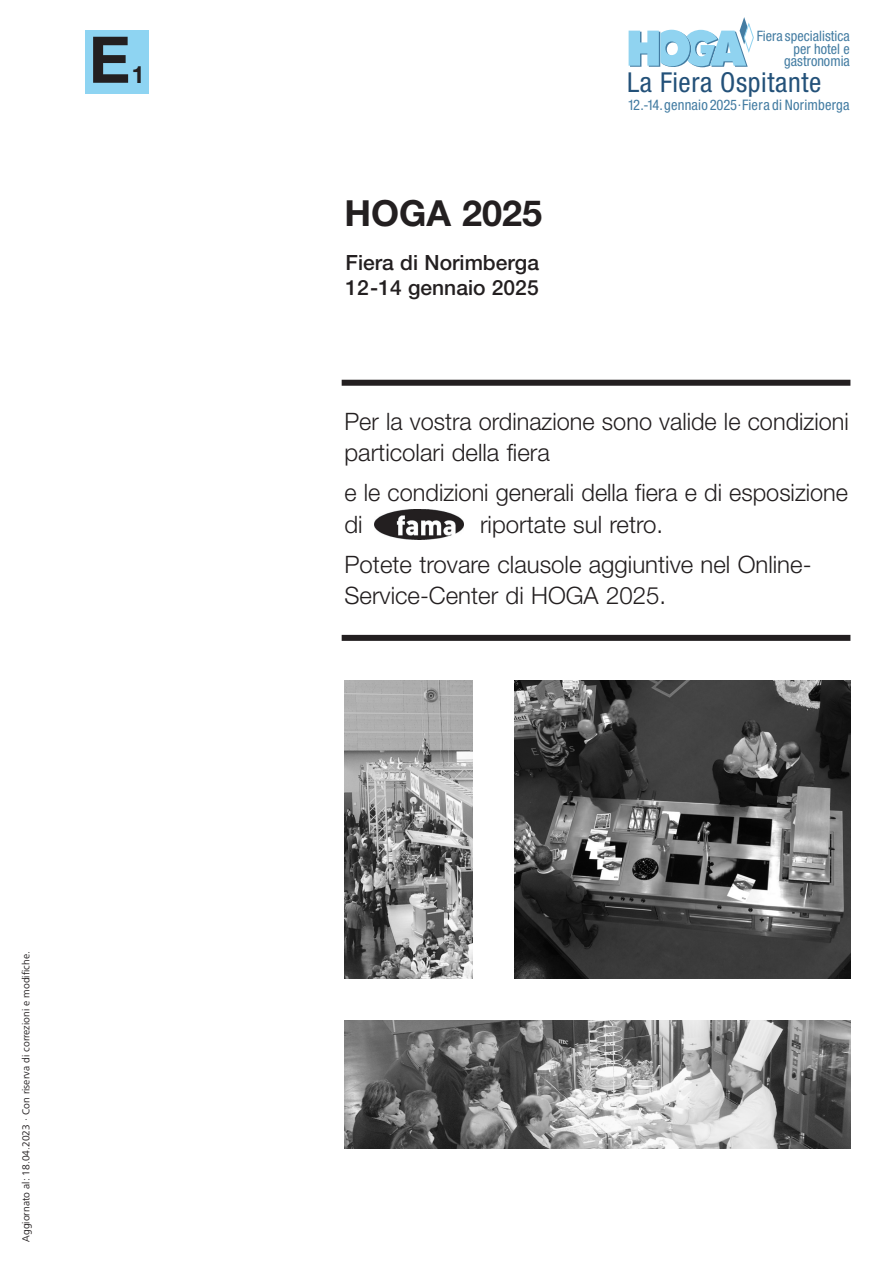
<style>
.page{position:relative;width:893px;height:1263px;background:#fff}
.page>*{position:absolute;margin:0;border:0;box-sizing:border-box;transform-origin:0 0}
.t1{font:700 69px "Nimbus Sans Novus T";color:#231f20}
.t2{font:700 36px "Helvetica Neue";color:#231f20}
.t3{font:condensed 27.45px "Helvetica Neue LT Std";letter-spacing:.025em;color:#235179}
.t4{font:700 25.5px "Nimbus Sans Novus T";color:#231f20}
.t5{font:300 24px/31.5px "Helvetica Neue";color:#231f20}
.t6{font:500 21px/25.2px "Helvetica Neue LT Std";color:#231f20}
.t7{font:condensed 14.55px "Helvetica Neue LT Std";letter-spacing:.015em;color:#437ca2}
.t8{font:condensed 14.4px/12.3px "Helvetica Neue LT Std";letter-spacing:.005em;color:#437ca2;text-align:right}
.t9{font:10.5px "Frutiger Next LT";color:#231f20}
</style>
<div class="page">
<div style="left:342px;top:635px;width:508px;height:6px;background:#231f20"></div>
<div style="left:342px;top:380px;width:508px;height:6px;background:#231f20"></div>
<img style="left:375px;top:510px;width:88px;height:29px">
<img style="left:344px;top:1020px;width:506px;height:128px">
<img style="left:514px;top:680px;width:336px;height:298px">
<img style="left:344px;top:680px;width:128px;height:298px">
<div style="left:85px;top:30px;width:64px;height:64px;background:#8ed4f2"></div>
<svg style="left:629px;top:17px;width:125px;height:50px"></svg>
<h1 class="t1" style="left:89px;top:37px;width:44px">E</h1>
<p class="t4" style="left:131px;top:66px;width:16px">1</p>
<p class="t9" style="left:22px;top:1242px;width:292px;rotate:-90deg">Aggiornato al: 18.04.2023 · Con riserva di correzioni e modifiche.</p>
<h2 class="t2" style="left:344px;top:201px;width:199px">HOGA 2025</h2>
<p class="t6" style="left:346px;top:252px;width:195px">Fiera di Norimberga<br>12-14 gennaio 2025</p>
<p class="t8" style="left:757px;top:31px;width:95px">Fiera specialistica per hotel e gastronomia</p>
<p class="t7" style="left:628px;top:98px;width:223px">12.-14.gennaio 2025· Fiera di Norimberga</p>
<p class="t3" style="left:627px;top:69px;width:196px">La Fiera Ospitante</p>
<p class="t5" style="left:344px;top:408px;width:506px">Per la vostra ordinazione sono valide le condizioni particolari della fiera</p>
<p class="t5" style="left:344px;top:479px;width:505px">e le condizioni generali della fiera e di esposizione di</p>
<p class="t5" style="left:344px;top:507px;width:469px;line-height:40px;text-align:center">riportate sul retro.<br>Potete trovare clausole aggiuntive nel Online-</p>
<p class="t5" style="left:344px;top:582px;width:323px">Service-Center di HOGA 2025.</p>
</div>
